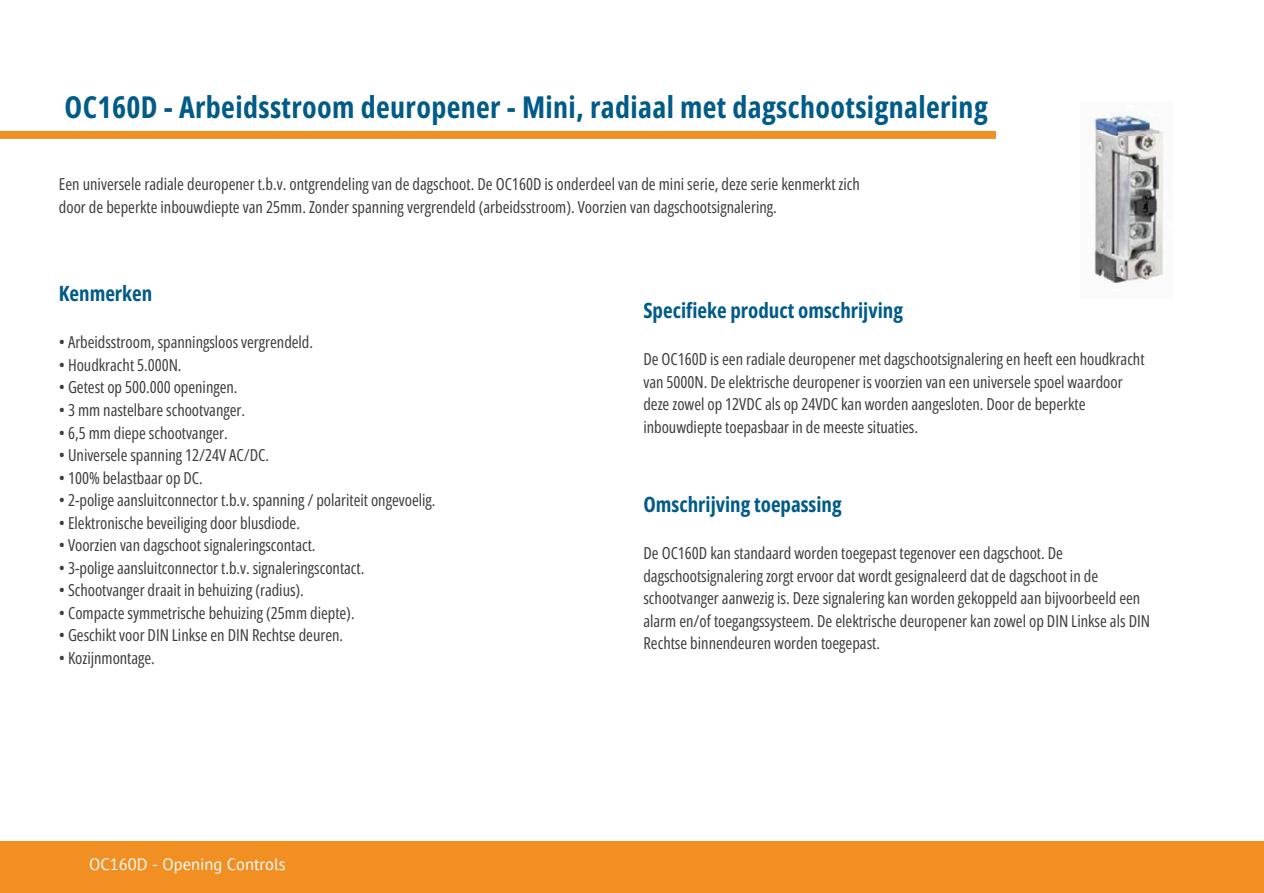
<style>
.page{position:relative;width:1264px;height:893px;background:#fff}
.page>*{position:absolute;margin:0;border:0;box-sizing:border-box;transform-origin:0 0}
.t1{font:700 30px "Open Sans Condensed";letter-spacing:.01em;color:#005b88}
.t2{font:700 21px "Open Sans Condensed";color:#005b88}
.t3{font:16.5px/22.5px "Open Sans Condensed";color:#3d3d3c}
.t4{font:16.5px "PT Sans";color:#fff}
</style>
<div class="page">
<img style="left:1094px;top:112px;width:71px;height:172px">
<div style="left:0;top:840px;width:1263px;height:52px;background:#f28f22"></div>
<div style="left:0;top:131px;width:996px;height:8px;background:#f28f22"></div>
<p class="t1" style="left:65px;top:86px;width:924px">OC160D - Arbeidsstroom deuropener - Mini, radiaal met dagschootsignalering</p>
<p class="t3" style="left:59px;top:172px;width:802px">Een universele radiale deuropener t.b.v. ontgrendeling van de dagschoot. De OC160D is onderdeel van de mini serie, deze serie kenmerkt zich door de beperkte inbouwdiepte van 25mm. Zonder spanning vergrendeld (arbeidsstroom). Voorzien van dagschootsignalering.</p>
<h2 class="t2" style="left:59px;top:278px;width:95px">Kenmerken</h2>
<p class="t3" style="left:59px;top:330px;width:256px">• Arbeidsstroom, spanningsloos vergrendeld.</p>
<p class="t3" style="left:59px;top:353px;width:124px">• Houdkracht 5.000N.</p>
<p class="t3" style="left:59px;top:375px;width:180px">• Getest op 500.000 openingen.</p>
<p class="t3" style="left:59px;top:398px;width:188px">• 3 mm nastelbare schootvanger.</p>
<p class="t3" style="left:59px;top:420px;width:170px">• 6,5 mm diepe schootvanger.</p>
<p class="t3" style="left:59px;top:443px;width:212px">• Universele spanning 12/24V AC/DC.</p>
<p class="t3" style="left:59px;top:465px;width:145px">• 100% belastbaar op DC.</p>
<p class="t3" style="left:59px;top:488px;width:378px">• 2-polige aansluitconnector t.b.v. spanning / polariteit ongevoelig.</p>
<p class="t3" style="left:59px;top:510px;width:243px">• Elektronische beveiliging door blusdiode.</p>
<p class="t3" style="left:59px;top:533px;width:258px">• Voorzien van dagschoot signaleringscontact.</p>
<p class="t3" style="left:59px;top:555px;width:307px">• 3-polige aansluitconnector t.b.v. signaleringscontact.</p>
<p class="t3" style="left:59px;top:578px;width:246px">• Schootvanger draait in behuizing (radius).</p>
<p class="t3" style="left:59px;top:600px;width:297px">• Compacte symmetrische behuizing (25mm diepte).</p>
<p class="t3" style="left:59px;top:623px;width:286px">• Geschikt voor DIN Linkse en DIN Rechtse deuren.</p>
<p class="t3" style="left:59px;top:645px;width:98px">• Kozijnmontage.</p>
<h1 class="t4" style="left:89px;top:852px;width:198px">OC160D - Opening Controls</h1>
<h2 class="t2" style="left:643px;top:295px;width:261px">Specifieke product omschrijving</h2>
<p class="t3" style="left:643px;top:347px;width:502px">De OC160D is een radiale deuropener met dagschootsignalering en heeft een houdkracht van 5000N. De elektrische deuropener is voorzien van een universele spoel waardoor deze zowel op 12VDC als op 24VDC kan worden aangesloten. Door de beperkte inbouwdiepte toepasbaar in de meeste situaties.</p>
<h2 class="t2" style="left:643px;top:489px;width:200px">Omschrijving toepassing</h2>
<p class="t3" style="left:643px;top:541px;width:508px">De OC160D kan standaard worden toegepast tegenover een dagschoot. De dagschootsignalering zorgt ervoor dat wordt gesignaleerd dat de dagschoot in de schootvanger aanwezig is. Deze signalering kan worden gekoppeld aan bijvoorbeeld een alarm en/of toegangssysteem. De elektrische deuropener kan zowel op DIN Linkse als DIN Rechtse binnendeuren worden toegepast.</p>
</div>
